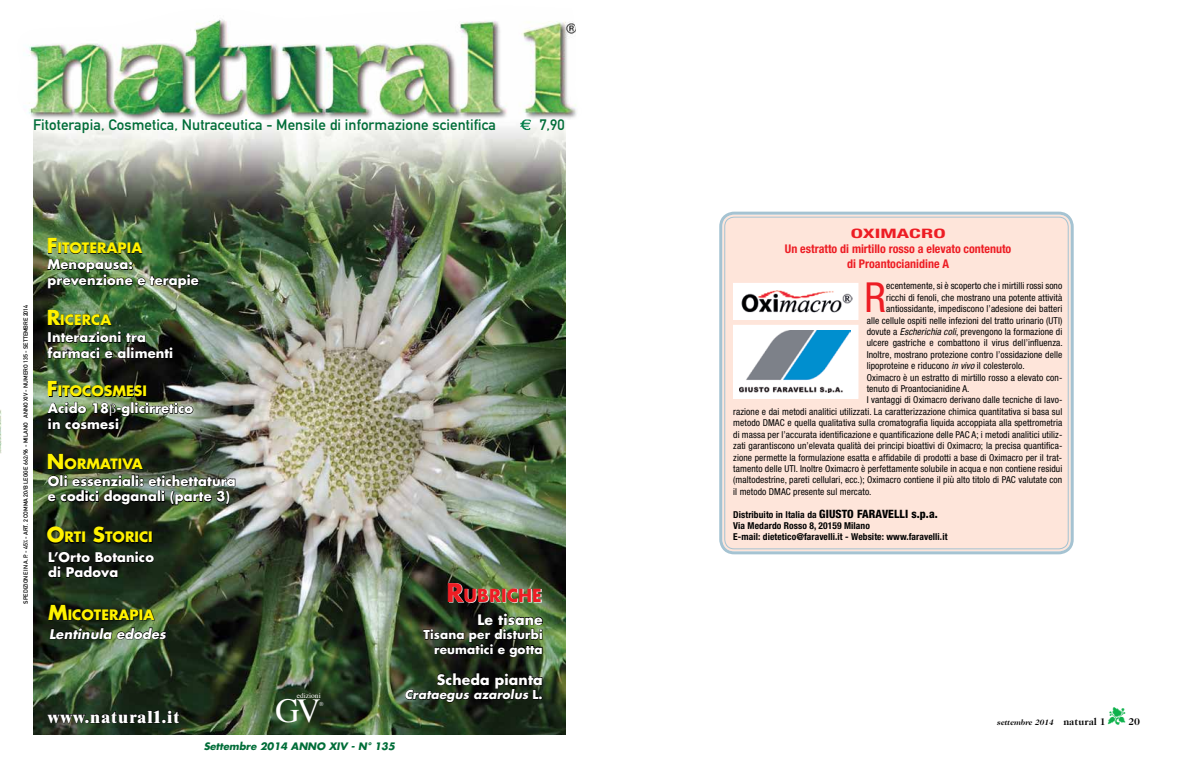
<style>
.page{position:relative;width:1191px;height:766px;background:#fff}
.page>*{position:absolute;margin:0;border:0;box-sizing:border-box;transform-origin:0 0}
.t1{font:condensed 41.4px "Helvetica Neue LT Std";color:#ed1d24}
.t2{font:33.6px "Times";color:#fff}
.t3{font:700 17.5px "Futura";color:#ed1d24}
.t4{font:800 17px "Times";letter-spacing:.06em;color:#fff}
.t5{font:15px "DIN Mittelschrift";letter-spacing:.005em;color:#006d38}
.t6{font:700 14px "Futura";color:#fff200}
.t7{font:700 14px "Futura";letter-spacing:.01em;color:#fff}
.t8{font:700 13px/15.6px "Futura";letter-spacing:.01em;color:#fff}
.t9{font:italic 700 13px "Futura";letter-spacing:.01em;color:#fff}
.t10{font:700 condensed 13px "Helvetica Neue LT Std";color:#ed1d24;scale:1.7 1}
.t11{font:700 condensed 12px/15px "Helvetica Neue LT Std";color:#ed1d24;text-align:center}
.t12{font:700 12px/14.4px "Futura";letter-spacing:.01em;color:#fff;text-align:right}
.t13{font:italic 700 12px "Futura";letter-spacing:.01em;color:#fff}
.t14{font:italic 700 10px "Futura";color:#006d38}
.t15{font:700 10px "Caslon 224 IT Cby BT";color:#000}
.t16{font:condensed 9.5px "Helvetica Neue LT Std";letter-spacing:.01em;color:#000}
.t17{font:700 condensed 9.5px/11.4px "Helvetica Neue LT Std";letter-spacing:.01em;color:#000}
.t18{font:italic 700 8px "Caslon 224 IT Cby BT";color:#000}
.t19{font:7.4px "Times";color:#fff}
.t20{font:6px "DIN Mittelschrift";color:#000}
.t21{font:6px "Times";color:#fff}
.s1{font-size:20px}
.s2{font-size:25px}
.s3{font-style:normal}
.s4{font-style:italic}
.s5{font-weight:800;font-size:11.5px}
.s6{font-style:normal;font-size:10px}
.s7{color:#0db14b}
</style>
<div class="page">
<img style="left:33px;top:122px;width:532px;height:611px">
<img style="left:28px;top:19px;width:549px;height:101px">
<svg style="left:47px;top:709px;width:133px;height:14px;background:#142013"></svg>
<svg style="left:520px;top:119px;width:12px;height:12px"></svg>
<img style="left:0;top:410px;width:1px;height:43px">
<img style="left:47px;top:331px;width:126px;height:27px">
<svg style="left:48px;top:526px;width:105px;height:17px;background:#0e150d"></svg>
<svg style="left:48px;top:551px;width:106px;height:27px;background:#0f180e"></svg>
<svg style="left:449px;top:583px;width:92px;height:19px"></svg>
<svg style="left:423px;top:612px;width:120px;height:45px;background:#202b19"></svg>
<svg style="left:405px;top:672px;width:137px;height:30px;background:#162114"></svg>
<svg style="left:49px;top:310px;width:63px;height:15px"></svg>
<img style="left:47px;top:254px;width:152px;height:35px">
<svg style="left:49px;top:238px;width:94px;height:16px;background:#344c2b"></svg>
<svg style="left:49px;top:381px;width:98px;height:16px;background:#283520"></svg>
<img style="left:48px;top:474px;width:187px;height:31px">
<svg style="left:49px;top:454px;width:94px;height:15px"></svg>
<svg style="left:49px;top:627px;width:118px;height:12px"></svg>
<svg style="left:49px;top:605px;width:106px;height:15px;background:#121a0f"></svg>
<div style="left:722px;top:214px;width:348px;height:337px;background:#fee5da;border-radius:12px"></div>
<div style="left:719px;top:211px;width:354px;height:343px;border:3px solid #a5c3d2;border-radius:14px"></div>
<div style="left:724px;top:216px;width:344px;height:333px;border:1px solid #a5c3d2;border-radius:10px"></div>
<div style="left:733px;top:325px;width:125px;height:73px;background:#fff"></div>
<img style="left:739px;top:330px;width:111px;height:62px">
<div style="left:733px;top:283px;width:125px;height:36px;background:#fff"></div>
<img style="left:741px;top:290px;width:111px;height:23px">
<img style="left:47px;top:401px;width:146px;height:28px">
<h3 class="t5" style="left:33px;top:116px;width:464px">Fitoterapia, Cosmetica, Nutraceutica - Mensile di informazione scientifica</h3>
<h3 class="t5" style="left:539px;top:116px;width:27px">7,90</h3>
<h3 class="t6" style="left:47px;top:238px;width:97px"><span class="s1">F</span>ITOTERAPIA</h3>
<p class="t20" style="left:22px;top:603px;width:300px;rotate:-90deg">SPEDIZIONE IN A.P. - 45% - ART. 2 COMMA 20/B LEGGE 662/96 - MILANO ANNO XIV - NUMERO 135 - SETTEMBRE 2014</p>
<h3 class="t8" style="left:48px;top:256px;width:153px">Menopausa: prevenzione e terapie</h3>
<h3 class="t6" style="left:47px;top:309px;width:66px"><span class="s1">R</span>ICERCA</h3>
<h3 class="t8" style="left:48px;top:329px;width:127px">Interazioni tra farmaci e alimenti</h3>
<h3 class="t6" style="left:47px;top:381px;width:102px"><span class="s1">F</span>ITOCOSMESI</h3>
<h3 class="t8" style="left:48px;top:400px;width:147px">Acido 18 -glicirretico in cosmesi</h3>
<h3 class="t6" style="left:47px;top:453px;width:97px"><span class="s1">N</span>ORMATIVA</h3>
<h3 class="t8" style="left:48px;top:472px;width:189px">Oli essenziali: etichettatura e codici doganali (parte 3)</h3>
<h3 class="t6" style="left:47px;top:526px;width:108px"><span class="s1">O</span>RTI <span class="s1">S</span>TORICI</h3>
<h3 class="t8" style="left:48px;top:549px;width:107px;line-height:15px">L’Orto Botanico di Padova</h3>
<h3 class="t6" style="left:48px;top:604px;width:108px"><span class="s1">M</span>ICOTERAPIA</h3>
<h3 class="t9" style="left:49px;top:624px;width:118px">Lentinula edodes</h3>
<h3 class="t4" style="left:48px;top:706px;width:133px">www.natural1.it</h3>
<p class="t19" style="left:297px;top:688px;width:25px">edizioni</p>
<h2 class="t2" style="left:276px;top:678px;width:47px">GV</h2>
<p class="t21" style="left:319px;top:697px;width:6px">®</p>
<p class="t14" style="left:204px;top:739px;width:193px">Settembre 2014 ANNO XIV - N° 135</p>
<h3 class="t3" style="left:446px;top:582px;width:97px"><span class="s2">R</span>UBRICHE</h3>
<h3 class="t7" style="left:477px;top:609px;width:67px">Le tisane</h3>
<p class="t12" style="left:423px;top:627px;width:121px">Tisana per disturbi reumatici e gotta</p>
<h3 class="t7" style="left:437px;top:669px;width:107px">Scheda pianta</h3>
<p class="t13" style="left:404px;top:686px;width:140px">Crataegus azarolus <span class="s3">L.</span></p>
<h3 class="t10" style="left:850px;top:225px;width:57px">OXIMACRO</h3>
<p class="t11" style="left:785px;top:241px;width:228px">Un estratto di mirtillo rosso a elevato contenuto di Proantocianidine A</p>
<h1 class="t1" style="left:864px;top:273px;width:23px">R</h1>
<p class="t16" style="left:886px;top:280px;width:178px">ecentemente, si è scoperto che i mirtilli rossi sono</p>
<p class="t16" style="left:886px;top:292px;width:178px">ricchi di fenoli, che mostrano una potente attività</p>
<p class="t16" style="left:886px;top:303px;width:178px">antiossidante, impediscono l’adesione dei batteri</p>
<p class="t16" style="left:866px;top:314px;width:197px">alle cellule ospiti nelle infezioni del tratto urinario (UTI)</p>
<p class="t16" style="left:866px;top:326px;width:197px">dovute a <span class="s4">Escherichia coli</span>, prevengono la formazione di</p>
<p class="t16" style="left:866px;top:337px;width:197px">ulcere gastriche e combattono il virus dell’influenza.</p>
<p class="t16" style="left:866px;top:349px;width:197px">Inoltre, mostrano protezione contro l’ossidazione delle</p>
<p class="t16" style="left:866px;top:360px;width:159px">lipoproteine e riducono <span class="s4">in vivo</span> il colesterolo.</p>
<p class="t16" style="left:866px;top:371px;width:197px">Oximacro è un estratto di mirtillo rosso a elevato con-</p>
<p class="t16" style="left:866px;top:383px;width:104px">tenuto di Proantocianidine A.</p>
<p class="t16" style="left:866px;top:394px;width:197px">I vantaggi di Oximacro derivano dalle tecniche di lavo-</p>
<p class="t16" style="left:733px;top:406px;width:330px">razione e dai metodi analitici utilizzati. La caratterizzazione chimica quantitativa si basa sul</p>
<p class="t16" style="left:733px;top:417px;width:330px">metodo DMAC e quella qualitativa sulla cromatografia liquida accoppiata alla spettrometria</p>
<p class="t16" style="left:733px;top:428px;width:330px">di massa per l’accurata identificazione e quantificazione delle PAC A; i metodi analitici utiliz-</p>
<p class="t16" style="left:733px;top:440px;width:331px">zati garantiscono un’elevata qualità dei principi bioattivi di Oximacro; la precisa quantifica-</p>
<p class="t16" style="left:733px;top:451px;width:330px">zione permette la formulazione esatta e affidabile di prodotti a base di Oximacro per il trat-</p>
<p class="t16" style="left:733px;top:463px;width:330px">tamento delle UTI. Inoltre Oximacro è perfettamente solubile in acqua e non contiene residui</p>
<p class="t16" style="left:733px;top:474px;width:330px">(maltodestrine, pareti cellulari, ecc.); Oximacro contiene il più alto titolo di PAC valutate con</p>
<p class="t16" style="left:733px;top:485px;width:140px">il metodo DMAC presente sul mercato.</p>
<p class="t17" style="left:733px;top:508px;width:216px">Distribuito in Italia da <span class="s5">GIUSTO FARAVELLI s.p.a.<br></span>Via Medardo Rosso 8, 20159 Milano<br>E-mail: dietetico@faravelli.it - Website: www.faravelli.it</p>
<p class="t18" style="left:997px;top:717px;width:110px">settembre 2014 <span class="s6">natural 1</span></p>
<p class="t15" style="left:1108px;top:715px;width:33px"><span class="s7">▼</span> 20</p>
</div>
